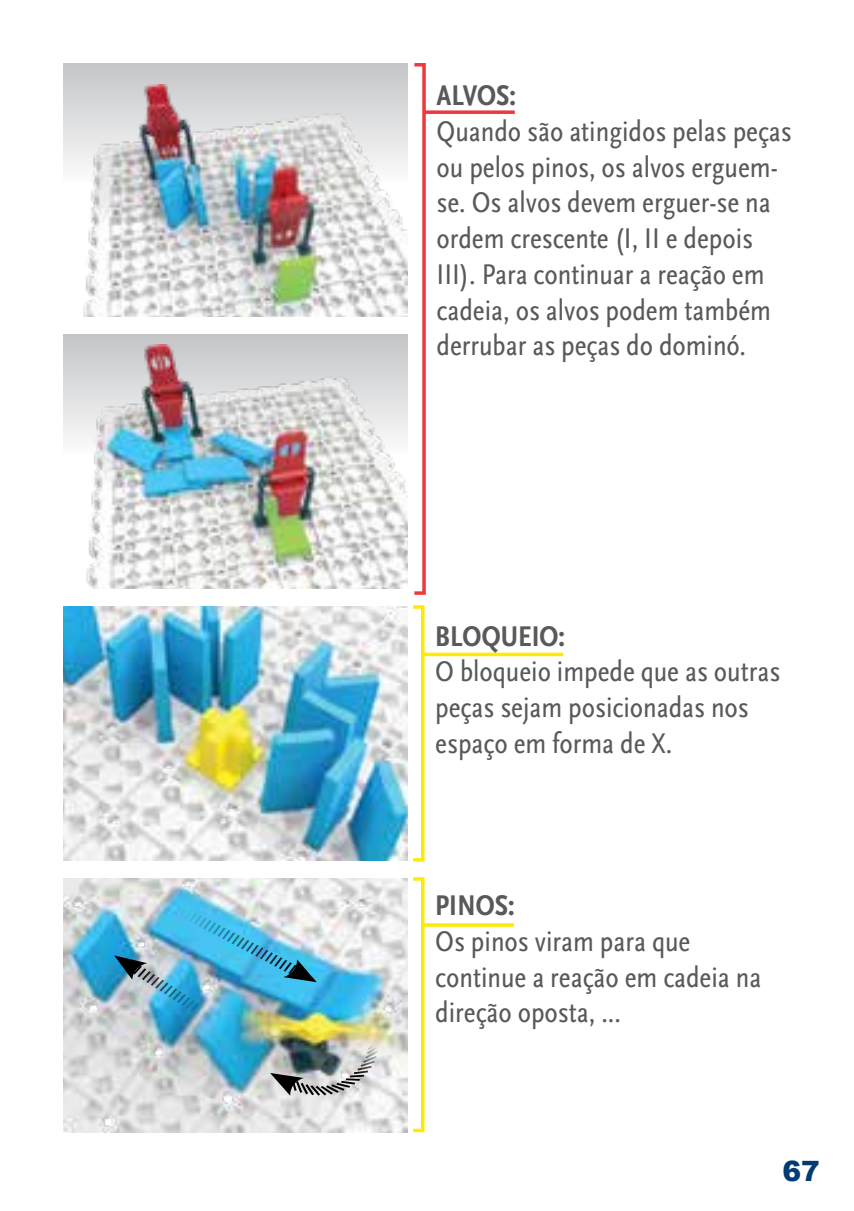
<style>
.page{position:relative;width:854px;height:1211px;background:#fff}
.page>*{position:absolute;margin:0;border:0;box-sizing:border-box;transform-origin:0 0}
.t1{font:condensed 29.75px/35.7px "Scala Sans OT";color:#58595b}
.t2{font:700 condensed 29.75px "Scala Sans OT";color:#58595b}
.t3{font:900 28px "Arial";color:#003b74}
</style>
<div class="page">
<img style="left:63px;top:606px;width:344px;height:254px">
<img style="left:63px;top:878px;width:344px;height:254px">
<svg style="left:63px;top:63px;width:344px;height:104px;background:#cbcdcf"></svg>
<img style="left:79px;top:84px;width:328px;height:233px">
<svg style="left:63px;top:335px;width:344px;height:104px;background:#ced0d1"></svg>
<img style="left:83px;top:344px;width:324px;height:244px">
<div style="left:411px;top:605px;width:13px;height:256px;border:4px solid #ffea00"></div>
<svg style="left:423px;top:652px;width:140px;height:4px"></svg>
<div style="left:411px;top:877px;width:13px;height:255px;border:4px solid #ffea00"></div>
<hr style="left:423px;top:923px;width:91px;height:3px;background:#ffea00">
<img style="left:107px;top:885px;width:285px;height:230px">
<div style="left:412px;top:63px;width:13px;height:532px;border:4px solid #ef373e"></div>
<svg style="left:424px;top:110px;width:90px;height:4px"></svg>
<p class="t2" style="left:436px;top:79px;width:81px">ALVOS:</p>
<p class="t1" style="left:436px;top:114px;width:356px">Quando são atingidos pelas peças ou pelos pinos, os alvos erguem&shy;se. Os alvos devem erguer-se na ordem crescente (I, II e depois<br>III). Para continuar a reação em cadeia, os alvos podem também derrubar as peças do dominó.</p>
<p class="t2" style="left:435px;top:619px;width:131px">BLOQUEIO:</p>
<p class="t1" style="left:435px;top:654px;width:346px">O bloqueio impede que as outras peças sejam posicionadas nos espaço em forma de X.</p>
<p class="t2" style="left:435px;top:889px;width:81px">PINOS:</p>
<p class="t1" style="left:435px;top:924px;width:327px">Os pinos viram para que continue a reação em cadeia na direção oposta, ...</p>
<p class="t3" style="left:782px;top:1150px;width:39px">67</p>
</div>
